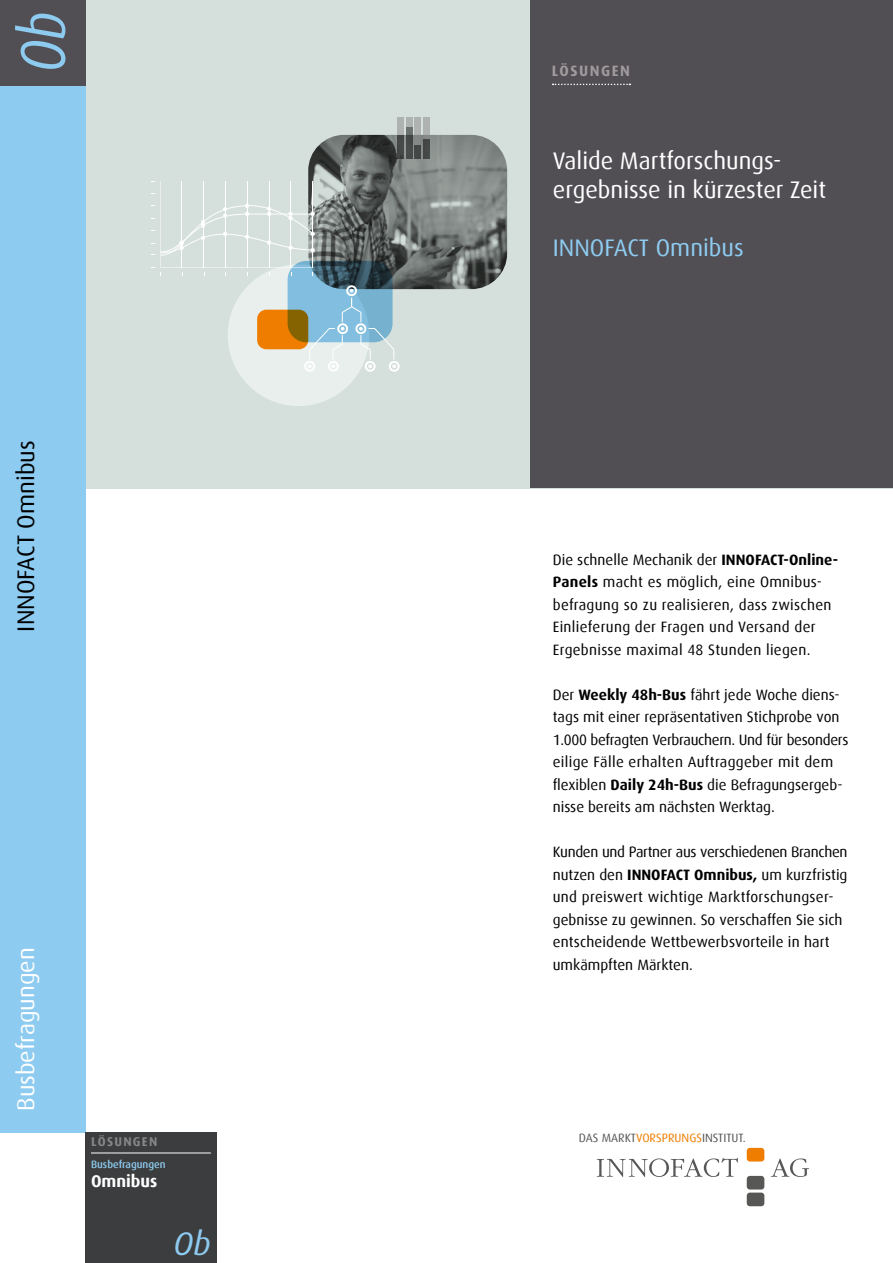
<style>
.page{position:relative;width:893px;height:1263px;background:#fff}
.page>*{position:absolute;margin:0;border:0;box-sizing:border-box;transform-origin:0 0}
.t1{font:italic 63.45px "Dax";color:#8ecbf0;scale:.84 1}
.t2{font:italic 32.7px "Dax";color:#8ecbf0}
.t3{font:24px/28.8px "Dax";color:#fff}
.t4{font:24px "Dax";color:#8ecbf0}
.t5{font:24px "Dax";color:#000}
.t6{font:700 16.95px "Dax";color:#fff}
.t7{font:15px/22.5px "Dax";color:#000}
.t8{font:15px/22.5px "Dax";letter-spacing:.02em;color:#000}
.t9{font:700 15px "Dax";letter-spacing:.1em;color:#a09a9c}
.t10{font:700 12.75px "Dax";letter-spacing:.1em;color:#878787}
.t11{font:12px "Dax";color:#575756}
.t12{font:500 10.5px "Dax";color:#8ecbf0}
.s1{font-weight:700}
.s2{color:#ef7d00}
</style>
<div class="page">
<div style="left:43px;top:0;width:850px;height:488px;background:#d5e0dc"></div>
<div style="left:531px;top:0;width:362px;height:488px;background:#514f54"></div>
<div style="left:0;top:0;width:85px;height:1132px;background:#8ecbf0"></div>
<div style="left:0;top:0;width:85px;height:85px;background:#514f54"></div>
<svg style="left:553px;top:84px;width:77px;height:1px"></svg>
<svg style="left:597px;top:1158px;width:141px;height:19px"></svg>
<div style="left:747px;top:1148px;width:17px;height:13px;background:#ef7d00;border-radius:3px"></div>
<div style="left:747px;top:1176px;width:17px;height:13px;background:#575756;border-radius:3px"></div>
<div style="left:747px;top:1192px;width:17px;height:14px;background:#575756;border-radius:3px"></div>
<svg style="left:771px;top:1158px;width:38px;height:19px"></svg>
<div style="left:228px;top:264px;width:141px;height:142px;background:#e9efed;border-radius:50%"></div>
<div style="left:257px;top:310px;width:51px;height:39px;background:#ef7d00;border-radius:9px"></div>
<img style="left:308px;top:135px;width:199px;height:154px">
<svg style="left:288px;top:261px;width:105px;height:81px;background:#4e6565"></svg>
<svg style="left:152px;top:181px;width:163px;height:95px"></svg>
<div style="left:389px;top:361px;width:11px;height:11px;border:2px solid #fff;border-radius:50%"></div>
<svg style="left:303px;top:284px;width:93px;height:89px"></svg>
<svg style="left:397px;top:118px;width:33px;height:40px"></svg>
<div style="left:85px;top:1132px;width:132px;height:131px;background:#3b3d3e"></div>
<hr style="left:91px;top:1152px;width:120px;height:1px;background:#fff">
<h1 class="t1" style="left:8px;top:72px;width:74px;rotate:-90deg">Ob</h1>
<h3 class="t5" style="left:13px;top:631px;width:193px;rotate:-90deg">INNOFACT Omnibus</h3>
<h3 class="t3" style="left:12px;top:1111px;width:165px;rotate:-90deg">Busbefragungen</h3>
<p class="t10" style="left:91px;top:1135px;width:68px">LÖSUNGEN</p>
<p class="t12" style="left:91px;top:1158px;width:76px">Busbefragungen</p>
<p class="t6" style="left:91px;top:1171px;width:68px">Omnibus</p>
<h2 class="t2" style="left:174px;top:1225px;width:39px">Ob</h2>
<p class="t9" style="left:552px;top:63px;width:80px">LÖSUNGEN</p>
<h3 class="t3" style="left:553px;top:147px;width:275px">Valide Martforschungs&shy;ergebnisse in kürzester Zeit</h3>
<h3 class="t4" style="left:553px;top:234px;width:193px">INNOFACT Omnibus</h3>
<p class="t8" style="left:553px;top:548px;width:287px">Die schnelle Mechanik der <span class="s1">INNOFACT-Online-Panels</span> macht es möglich, eine Omnibus&shy;befragung so zu realisieren, dass zwischen Einlieferung der Fragen und Versand der Ergebnisse maximal 48 Stunden liegen.</p>
<p class="t7" style="left:553px;top:683px;width:297px">Der <span class="s1">Weekly 48h-Bus</span> fährt jede Woche diens&shy;tags mit einer repräsentativen Stichprobe von 1.000 befragten Verbrauchern. Und für besonders eilige Fälle erhalten Auftraggeber mit dem flexiblen <span class="s1">Daily 24h-Bus</span> die Befragungsergeb&shy;nisse bereits am nächsten Werktag.</p>
<p class="t7" style="left:553px;top:841px;width:296px">Kunden und Partner aus verschiedenen Branchen nutzen den <span class="s1">INNOFACT Omnibus,</span> um kurzfristig und preiswert wichtige Marktforschungser&shy;gebnisse zu gewinnen. So verschaffen Sie sich entscheidende Wettbewerbsvorteile in hart umkämpften Märkten.</p>
<p class="t11" style="left:579px;top:1131px;width:169px">DAS MARKT<span class="s2">VORSPRUNGS</span>INSTITUT.</p>
</div>
